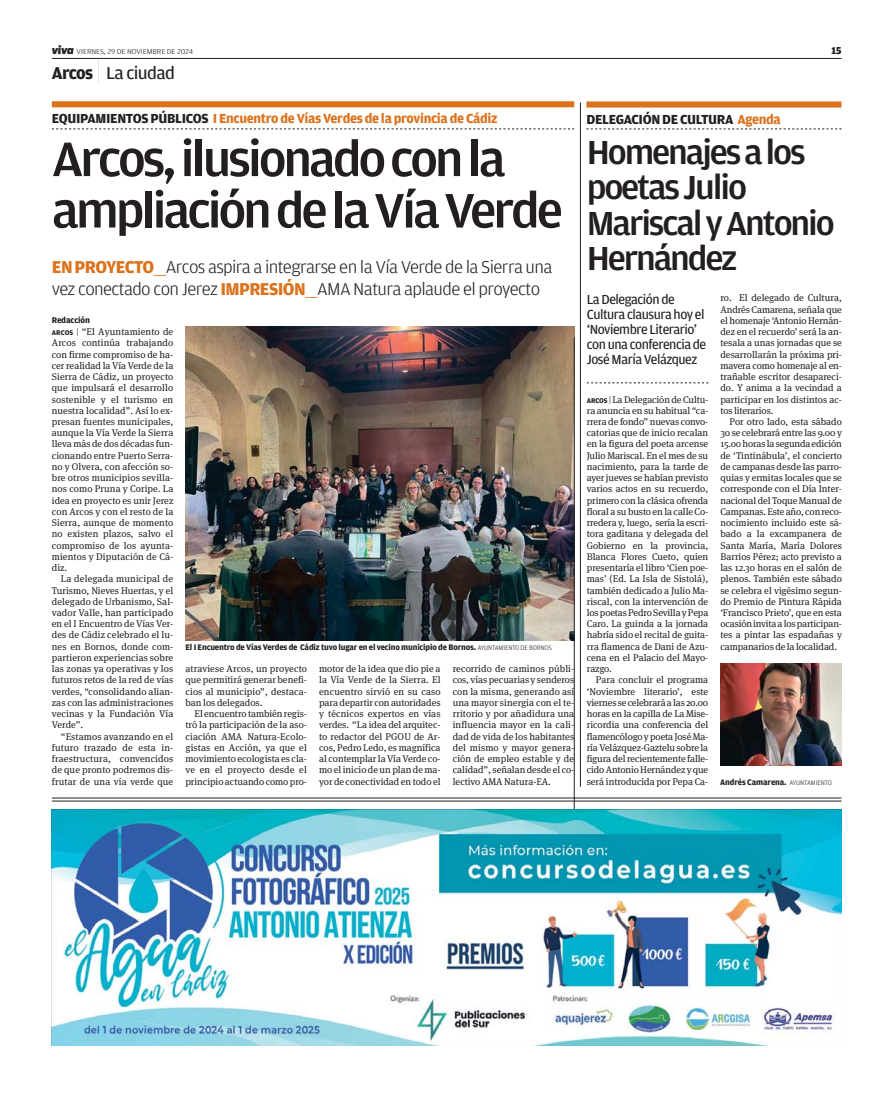
<style>
.page{position:relative;width:893px;height:1094px;background:#fff}
.page>*{position:absolute;margin:0;border:0;box-sizing:border-box;transform-origin:0 0}
.t1{font:500 51.45px/51.4px "Amplitude";letter-spacing:-.06em;color:#231f20;scale:1.05 1}
.t2{font:500 35.4px/35.4px "Amplitude";letter-spacing:-.06em;color:#231f20;scale:1.05 1}
.t3{font:300 18.15px/22.2px "Amplitude";letter-spacing:-.035em;color:#231f20;scale:1.05 1}
.t4{font:18.15px "Amplitude";letter-spacing:-.035em;color:#231f20;scale:1.05 1}
.t5{font:13.95px/15px "Amplitude";letter-spacing:-.035em;color:#231f20}
.t6{font:700 13.95px "Amplitude";letter-spacing:-.025em;color:#dc721c}
.t7{font:700 13.95px "Amplitude";letter-spacing:-.025em;color:#231f20}
.t8{font:900 10.65px "Amplitude";color:#231f20}
.t9{font:9.75px/11.2px "Meta Serif OT";color:#231f20;text-align:justify}
.t10{font:700 8.85px "Amplitude";letter-spacing:-.015em;color:#231f20}
.t11{font:700 8.55px "Amplitude";letter-spacing:-.02em;color:#231f20}
.t12{font:300 7.5px "Amplitude";letter-spacing:-.01em;color:#231f20;scale:1.1 1}
.s1{font-family:"Apex New";font-weight:800;font-style:italic;font-size:11.85px}
.s2{font-weight:700}
.s3{font-family:"Apex New";font-weight:100;font-size:24.6px}
.s4{color:#231f20}
.s5{font-weight:700;color:#dc721c}
.s6{color:#dc721c}
.s7{font-family:"Amplitude";font-weight:700;font-size:7.35px}
.s8{font-family:"Amplitude";font-weight:300}
.s9{font-weight:300;font-size:6.9px}
</style>
<div class="page">
<hr style="left:52px;top:58px;width:789px;height:1px;background:#231f20">
<div style="left:52px;top:101px;width:522px;height:6px;background:#dc721c"></div>
<div style="left:586px;top:101px;width:255px;height:7px;background:#dc721c"></div>
<svg style="left:52px;top:129px;width:522px;height:1px"></svg>
<svg style="left:586px;top:129px;width:255px;height:1px"></svg>
<img style="left:185px;top:326px;width:389px;height:314px">
<hr style="left:574px;top:337px;width:1px;height:685px;background:#231f20">
<hr style="left:580px;top:102px;width:1px;height:684px;background:#231f20">
<img style="left:720px;top:663px;width:121px;height:102px">
<svg style="left:586px;top:382px;width:122px;height:1px"></svg>
<hr style="left:52px;top:797px;width:789px;height:1px;background:#231f20">
<hr style="left:52px;top:800px;width:789px;height:1px;background:#231f20">
<img style="left:52px;top:809px;width:789px;height:236px">
<p class="t12" style="left:52px;top:49px;width:130px"><span class="s1">viva</span> VIERNES, 29 DE NOVIEMBRE DE 2024</p>
<p class="t8" style="left:831px;top:47px;width:11px">15</p>
<h3 class="t4" style="left:52px;top:66px;width:119px"><span class="s2">Arcos</span> <span class="s3">|</span> La ciudad</h3>
<h3 class="t6" style="left:52px;top:113px;width:447px"><span class="s4">EQUIPAMIENTOS PÚBLICOS</span> I Encuentro de Vías Verdes de la provincia de Cádiz</h3>
<h1 class="t1" style="left:52px;top:137px;width:488px">Arcos, ilusionado con la ampliación de la Vía Verde</h1>
<h3 class="t3" style="left:52px;top:257px;width:478px"><span class="s5">EN PROYECTO</span><span class="s6">___</span>Arcos aspira a integrarse en la Vía Verde de la Sierra una vez conectado con Jerez <span class="s5">IMPRESIÓN</span><span class="s6">___</span>AMA Natura aplaude el proyecto</h3>
<p class="t10" style="left:52px;top:316px;width:40px">Redacción</p>
<p class="t9" style="left:52px;top:326px;width:123px"><span class="s7">ARCOS</span> <span class="s8">|</span> “El Ayuntamiento de Arcos continúa trabajando con firme compromiso de ha&shy;cer realidad la Vía Verde de la Sierra de Cádiz, un proyecto que impulsará el desarrollo sostenible y el turismo en nuestra localidad”. Así lo ex&shy;presan fuentes municipales, aunque la Vía Verde la Sierra lleva más de dos décadas fun&shy;cionando entre Puerto Serra&shy;no y Olvera, con afección so&shy;bre otros municipios sevilla&shy;nos como Pruna y Coripe. La idea en proyecto es unir Jerez con Arcos y con el resto de la Sierra, aunque de momento no existen plazos, salvo el compromiso de los ayunta&shy;mientos y Diputación de Cá&shy;diz.</p>
<p class="t9" style="left:52px;top:573px;width:123px;text-indent:9px">La delegada municipal de Turismo, Nieves Huertas, y el delegado de Urbanismo, Sal&shy;vador Valle, han participado en el I Encuentro de Vías Ver&shy;des de Cádiz celebrado el lu&shy;nes en Bornos, donde com&shy;partieron experiencias sobre las zonas ya operativas y los futuros retos de la red de vías verdes, “consolidando alian&shy;zas con las administraciones vecinas y la Fundación Vía Verde”.</p>
<p class="t9" style="left:52px;top:731px;width:123px;text-indent:9px">“Estamos avanzando en el futuro trazado de esta in&shy;fraestructura, convencidos de que pronto podremos dis&shy;frutar de una vía verde que</p>
<p class="t11" style="left:185px;top:643px;width:368px">El I Encuentro de Vías Verdes de Cádiz tuvo lugar en el vecino municipio de Bornos. <span class="s9">AYUNTAMIENTO DE BORNOS</span></p>
<p class="t9" style="left:185px;top:663px;width:123px">atraviese Arcos, un proyecto que permitirá generar benefi&shy;cios al municipio”, destaca&shy;ban los delegados.</p>
<p class="t9" style="left:185px;top:708px;width:123px;text-indent:9px">El encuentro también regis&shy;tró la participación de la aso&shy;ciación AMA Natura-Ecolo&shy;gistas en Acción, ya que el movimiento ecologista es cla&shy;ve en el proyecto desde el principio actuando como pro-</p>
<p class="t9" style="left:319px;top:663px;width:123px">motor de la idea que dio pie a la Vía Verde de la Sierra. El encuentro sirvió en su caso para departir con autoridades y técnicos expertos en vías verdes. “La idea del arquitec&shy;to redactor del PGOU de Ar&shy;cos, Pedro Ledo, es magnífica al contemplar la Vía Verde co&shy;mo el inicio de un plan de ma&shy;yor de conectividad en todo el</p>
<p class="t9" style="left:453px;top:663px;width:123px">recorrido de caminos públi&shy;cos, vías pecuarias y senderos con la misma, generando así una mayor sinergia con el te&shy;rritorio y por añadidura una influencia mayor en la cali&shy;dad de vida de los habitantes del mismo y mayor genera&shy;ción de empleo estable y de calidad”, señalan desde el co&shy;lectivo AMA Natura-EA.</p>
<h3 class="t7" style="left:586px;top:114px;width:196px">DELEGACIÓN DE CULTURA <span class="s6">Agenda</span></h3>
<h2 class="t2" style="left:586px;top:137px;width:238px">Homenajes a los poetas Julio<br>Mariscal y Antonio<br>Hernández</h2>
<h3 class="t5" style="left:586px;top:293px;width:121px">La Delegación de<br>Cultura clausura hoy el ‘Noviembre Literario’ con una conferencia de<br>José María Velázquez</h3>
<p class="t9" style="left:720px;top:293px;width:123px">ro. El delegado de Cultura, Andrés Camarena, señala que el homenaje ‘Antonio Hernán&shy;dez en el recuerdo’ será la an&shy;tesala a unas jornadas que se desarrollarán la próxima pri&shy;mavera como homenaje al en&shy;trañable escritor desapareci&shy;do. Y anima a la vecindad a participar en los distintos ac&shy;tos literarios.</p>
<p class="t9" style="left:720px;top:416px;width:123px;text-indent:9px">Por otro lado, esta sábado 30 se celebrará entre las 9.00 y 15.00 horas la segunda edición de ‘Tintinábula’, el concierto de campanas desde las parro&shy;quias y ermitas locales que se corresponde con el Día Inter&shy;nacional del Toque Manual de Campanas. Este año, con reco&shy;nocimiento incluido este sá&shy;bado a la excampanera de Santa María, María Dolores Barrios Pérez; acto previsto a las 12.30 horas en el salón de plenos. También este sábado se celebra el vigésimo segun&shy;do Premio de Pintura Rápida ‘Francisco Prieto’, que en esta ocasión invita a los participan&shy;tes a pintar las espadañas y campanarios de la localidad.</p>
<p class="t9" style="left:586px;top:394px;width:123px"><span class="s7">ARCOS</span> <span class="s8">|</span> La Delegación de Cultu&shy;ra anuncia en su habitual “ca&shy;rrera de fondo” nuevas convo&shy;catorias que de inicio recalan en la figura del poeta arcense Julio Mariscal. En el mes de su nacimiento, para la tarde de ayer jueves se habían previsto varios actos en su recuerdo, primero con la clásica ofrenda floral a su busto en la calle Co&shy;rredera y, luego, sería la escri&shy;tora gaditana y delegada del Gobierno en la provincia, Blanca Flores Cueto, quien presentaría el libro ‘Cien poe&shy;mas’ (Ed. La Isla de Sistolá), también dedicado a Julio Ma&shy;riscal, con la intervención de los poetas Pedro Sevilla y Pepa Caro. La guinda a la jornada habría sido el recital de guita&shy;rra flamenca de Dani de Azu&shy;cena en el Palacio del Mayo&shy;razgo.</p>
<p class="t9" style="left:586px;top:675px;width:123px;text-indent:9px">Para concluir el programa ‘Noviembre literario’, este viernes se celebrará a las 20.00 horas en la capilla de La Mise&shy;ricordia una conferencia del flamencólogo y poeta José Ma&shy;ría Velázquez-Gaztelu sobre la figura del recientemente falle&shy;cido Antonio Hernández y que será introducida por Pepa Ca-</p>
<p class="t11" style="left:720px;top:778px;width:113px">Andrés Camarena. <span class="s9">AYUNTAMIENTO</span></p>
</div>
